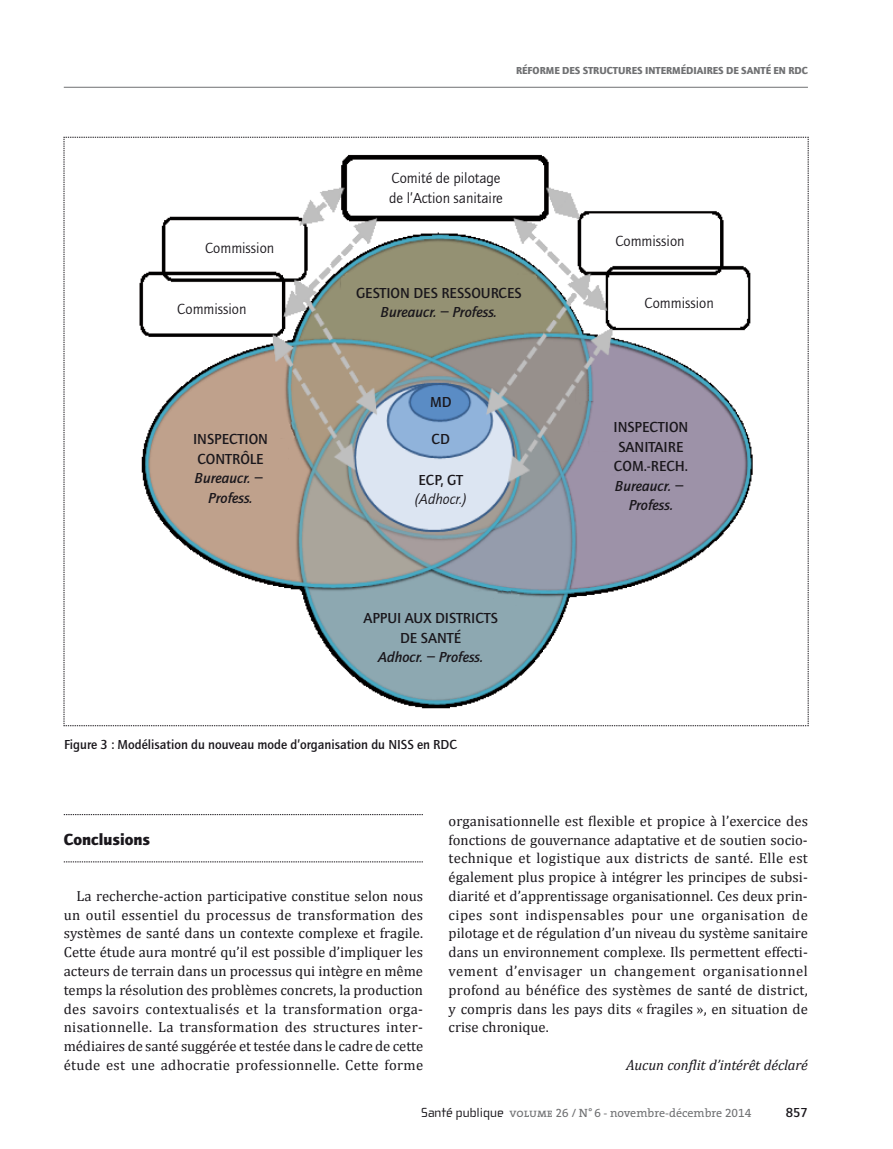
<style>
.page{position:relative;width:893px;height:1149px;background:#fff}
.page>*{position:absolute;margin:0;border:0;box-sizing:border-box;transform-origin:0 0}
.t1{font:16.5px "Quay Sans Xbold";color:#1a171c}
.t2{font:700 15px/19.5px "Quay Sans";color:#1a171c}
.t3{font:15px/19.5px "Quay Sans";color:#1a171c}
.t4{font:italic 700 15px/19.5px "Quay Sans";color:#1a171c;text-align:center}
.t5{font:italic 15px "Quay Sans";color:#1a171c}
.t6{font:14.7px/18.8px "Cambria";letter-spacing:.01em;color:#1a171c;text-align:justify}
.t7{font:italic 14.7px "Cambria";letter-spacing:-.005em;color:#1a171c}
.t8{font:700 13.5px "Quay Sans";color:#1a171c}
.t9{font:12px "The Serif";color:#707173}
.t10{font:10.5px "Quay Sans Xbold";color:#707173}
.s1{font-family:"Cholla Wide";font-size:13.5px;color:#1a171c}
.s2{font-family:"The Serif Caps"}
.s3{font-family:"The Serif Expert"}
</style>
<div class="page">
<hr style="left:64px;top:87px;width:744px;height:1px;background:#707173">
<svg style="left:64px;top:814px;width:359px;height:1px"></svg>
<svg style="left:64px;top:861px;width:359px;height:1px"></svg>
<svg style="left:64px;top:137px;width:745px;height:589px"></svg>
<img style="left:134px;top:148px;width:624px;height:563px">
<div style="left:209px;top:294px;width:54px;height:26px;background:#fff"></div>
<p class="t3" style="left:205px;top:239px;width:71px">Commission</p>
<p class="t3" style="left:177px;top:299px;width:71px">Commission</p>
<p class="t2" style="left:193px;top:429px;width:76px">INSPECTION<br>CONTRÔLE</p>
<p class="t4" style="left:195px;top:468px;width:70px">Bureaucr. –<br>Profess.</p>
<p class="t10" style="left:516px;top:64px;width:293px">RÉFORME DES STRUCTURES INTERMÉDIAIRES DE SANTÉ EN RDC</p>
<p class="t3" style="left:389px;top:168px;width:115px">Comité de pilotage de l’Action sanitaire</p>
<p class="t3" style="left:615px;top:231px;width:71px">Commission</p>
<p class="t2" style="left:356px;top:283px;width:167px">GESTION DES RESSOURCES</p>
<p class="t4" style="left:381px;top:302px;width:118px">Bureaucr. – Profess.</p>
<p class="t2" style="left:430px;top:392px;width:23px">MD</p>
<p class="t2" style="left:432px;top:428px;width:20px">CD</p>
<p class="t2" style="left:419px;top:470px;width:46px">ECP, GT</p>
<p class="t5" style="left:414px;top:490px;width:55px">(Adhocr.)</p>
<p class="t2" style="left:363px;top:608px;width:136px;text-align:center">APPUI AUX DISTRICTS<br>DE SANTÉ</p>
<p class="t4" style="left:378px;top:647px;width:107px">Adhocr. – Profess.</p>
<p class="t3" style="left:645px;top:293px;width:71px">Commission</p>
<p class="t2" style="left:613px;top:417px;width:76px">INSPECTION<br>SANITAIRE<br>COM.-RECH.</p>
<p class="t4" style="left:615px;top:475px;width:70px">Bureaucr. –<br>Profess.</p>
<p class="t8" style="left:64px;top:735px;width:395px">Figure 3 : Modélisation du nouveau mode d’organisation du NISS en RDC</p>
<p class="t1" style="left:64px;top:828px;width:88px">Conclusions</p>
<p class="t6" style="left:64px;top:886px;width:361px;text-indent:13px">La recherche-action participative constitue selon nous un outil essentiel du processus de transformation des systèmes de santé dans un contexte complexe et fragile.<br>Cette étude aura montré qu’il est possible d’impliquer les acteurs de terrain dans un processus qui intègre en même temps la résolution des problèmes concrets, la production des savoirs contextualisés et la transformation orga&shy;nisationnelle. La transformation des structures inter&shy;médiaires de santé suggérée et testée dans le cadre de cette étude est une adhocratie professionnelle. Cette forme</p>
<p class="t6" style="left:449px;top:811px;width:361px">organisationnelle est flexible et propice à l’exercice des fonctions de gouvernance adaptative et de soutien socio&shy;technique et logistique aux districts de santé. Elle est également plus propice à intégrer les principes de subsi&shy;diarité et d’apprentissage organisationnel. Ces deux prin&shy;cipes sont indispensables pour une organisation de pilotage et de régulation d’un niveau du système sanitaire dans un environnement complexe. Ils permettent effecti&shy;vement d’envisager un changement organisationnel profond au bénéfice des systèmes de santé de district, y compris dans les pays dits « fragiles », en situation de crise chronique.</p>
<p class="t7" style="left:626px;top:1055px;width:183px">Aucun conflit d’intérêt déclaré</p>
<p class="t9" style="left:421px;top:1102px;width:332px"><span class="s1">Santé publique</span> <span class="s2">volume 26 / N°6 -</span> novembre-décembre <span class="s3">2014</span></p>
<p class="t8" style="left:786px;top:1103px;width:24px">857</p>
</div>
